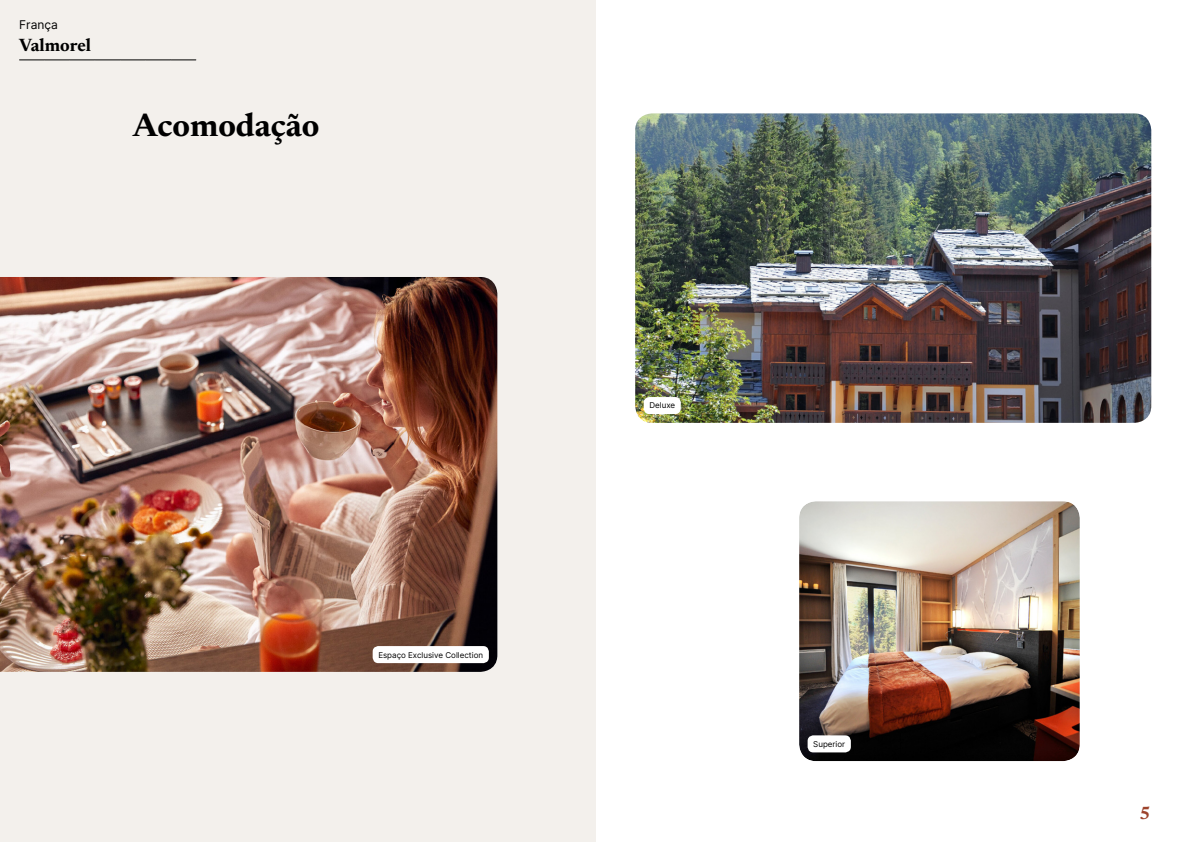
<style>
.page{position:relative;width:1191px;height:842px;background:#fff}
.page>*{position:absolute;margin:0;border:0;box-sizing:border-box;transform-origin:0 0}
.t1{font:700 33px "Newsreader 24 pt";color:#000}
.t2{font:700 18px "Newsreader 24 pt";color:#000}
.t3{font:700 18px "Newsreader 24 pt";color:#9d432c}
.t4{font:12px "Inter";color:#000}
.t5{font:8px "Inter";color:#000}
</style>
<div class="page">
<div style="left:0;top:0;width:595px;height:842px;background:#f3f0ec"></div>
<img style="left:635px;top:113px;width:516px;height:310px">
<img style="left:800px;top:502px;width:278px;height:258px">
<div style="left:791px;top:493px;width:296px;height:276px;border:8px solid #fff;border-radius:21px"></div>
<div style="left:643px;top:397px;width:38px;height:17px;background:#fff;border-radius:6px"></div>
<div style="left:807px;top:735px;width:44px;height:17px;background:#fff;border-radius:6px"></div>
<img style="left:0;top:277px;width:497px;height:395px">
<div style="left:373px;top:646px;width:116px;height:17px;background:#fff;border-radius:6px"></div>
<svg style="left:20px;top:60px;width:176px;height:1px"></svg>
<h3 class="t4" style="left:19px;top:15px;width:40px">França</h3>
<h2 class="t2" style="left:19px;top:32px;width:73px">Valmorel</h2>
<h1 class="t1" style="left:133px;top:101px;width:188px">Acomodação</h1>
<p class="t5" style="left:378px;top:649px;width:106px">Espaço Exclusive Collection</p>
<p class="t5" style="left:649px;top:400px;width:27px">Deluxe</p>
<p class="t5" style="left:813px;top:738px;width:33px">Superior</p>
<h2 class="t3" style="left:1139px;top:800px;width:13px">5</h2>
</div>
